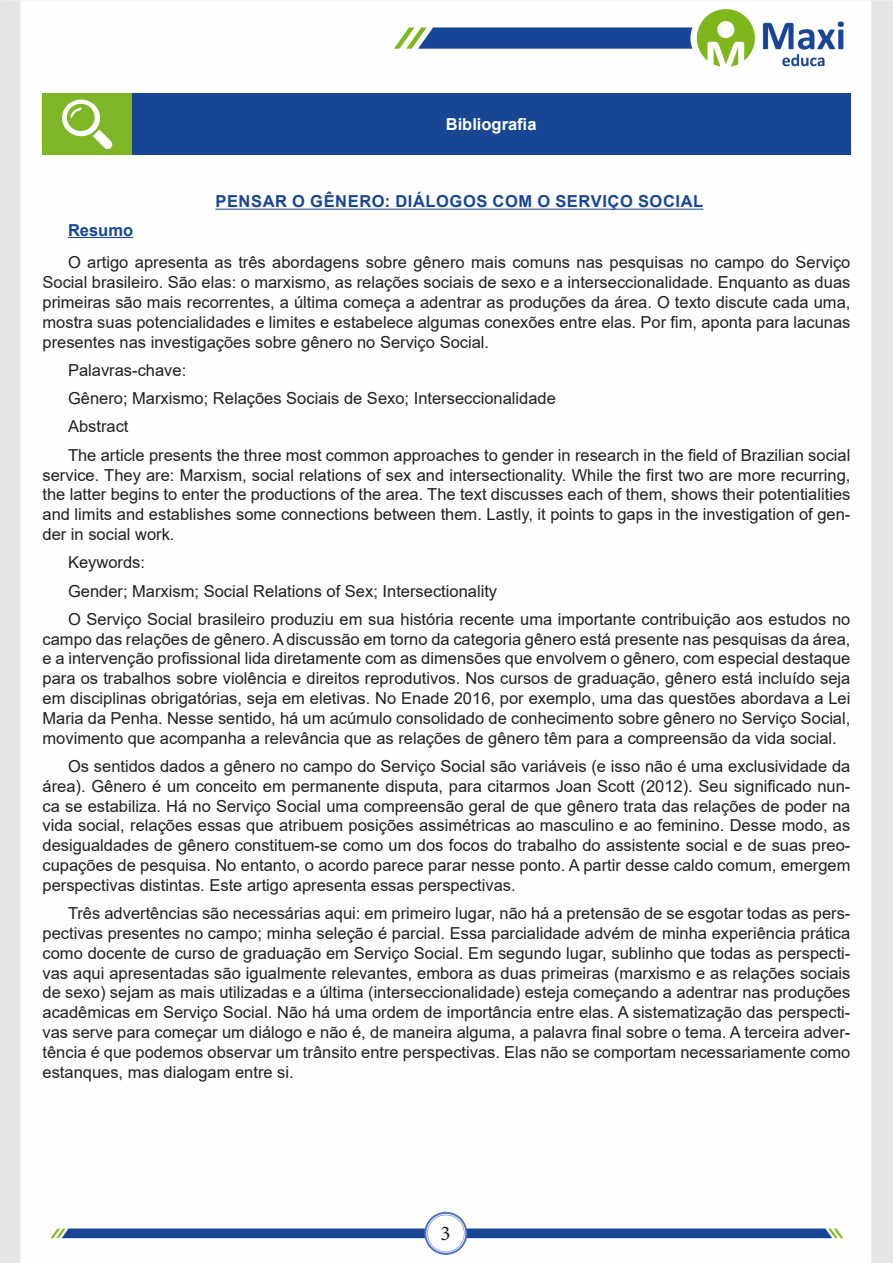
<style>
.page{position:relative;width:893px;height:1263px;background:#fff}
.page>*{position:absolute;margin:0;border:0;box-sizing:border-box;transform-origin:0 0}
.t1{font:21px "Minion Pro";color:#231f20}
.TEXTO_BASE{font:16.5px/19.8px "Arial";color:#231f20;text-align:justify}
.CAIXINHAS{font:700 16.5px "Arial";letter-spacing:.035em;color:#184695}
.Titulo_de_Caixa{font:700 16.5px "Arial";color:#fff}
.TEXTO_BASE-2{font:700 16.5px "Arial";color:#184695}
</style>
<div class="page">
<img style="left:0;top:0;width:893px;height:1263px">
<hr style="left:215px;top:209px;width:488px;height:1px;background:#184695">
<hr style="left:68px;top:237px;width:65px;height:1px;background:#184695">
<div style="left:43px;top:94px;width:89px;height:61px;background:#7fb628"></div>
<div style="left:132px;top:94px;width:718px;height:61px;background:#184695"></div>
<svg style="left:62px;top:100px;width:51px;height:49px"></svg>
<p class="Titulo_de_Caixa" style="left:446px;top:113px;width:92px">Bibliografia</p>
<p class="CAIXINHAS" style="left:215px;top:190px;width:489px">PENSAR O GÊNERO: DIÁLOGOS COM O SERVIÇO SOCIAL</p>
<p class="TEXTO_BASE-2" style="left:68px;top:218px;width:67px">Resumo</p>
<p class="TEXTO_BASE" style="left:43px;top:252px;width:809px;text-indent:26px">O artigo apresenta as três abordagens sobre gênero mais comuns nas pesquisas no campo do Serviço Social brasileiro. São elas: o marxismo, as relações sociais de sexo e a interseccionalidade. Enquanto as duas primeiras são mais recorrentes, a última começa a adentrar as produções da área. O texto discute cada uma, mostra suas potencialidades e limites e estabelece algumas conexões entre elas. Por fim, aponta para lacunas presentes nas investigações sobre gênero no Serviço Social.</p>
<p class="TEXTO_BASE" style="left:68px;top:360px;width:120px">Palavras-chave:</p>
<p class="TEXTO_BASE" style="left:68px;top:388px;width:489px">Gênero; Marxismo; Relações Sociais de Sexo; Interseccionalidade</p>
<p class="TEXTO_BASE" style="left:68px;top:417px;width:62px">Abstract</p>
<p class="TEXTO_BASE" style="left:43px;top:445px;width:809px;text-indent:26px">The article presents the three most common approaches to gender in research in the field of Brazilian social service. They are: Marxism, social relations of sex and intersectionality. While the first two are more recurring, the latter begins to enter the productions of the area. The text discusses each of them, shows their potentialities and limits and establishes some connections between them. Lastly, it points to gaps in the investigation of gen&shy;der in social work.</p>
<p class="TEXTO_BASE" style="left:68px;top:552px;width:79px">Keywords:</p>
<p class="TEXTO_BASE" style="left:68px;top:581px;width:431px">Gender; Marxism; Social Relations of Sex; Intersectionality</p>
<p class="TEXTO_BASE" style="left:43px;top:609px;width:809px;text-indent:26px">O Serviço Social brasileiro produziu em sua história recente uma importante contribuição aos estudos no campo das relações de gênero. A discussão em torno da categoria gênero está presente nas pesquisas da área, e a intervenção profissional lida diretamente com as dimensões que envolvem o gênero, com especial destaque para os trabalhos sobre violência e direitos reprodutivos. Nos cursos de graduação, gênero está incluído seja em disciplinas obrigatórias, seja em eletivas. No Enade 2016, por exemplo, uma das questões abordava a Lei Maria da Penha. Nesse sentido, há um acúmulo consolidado de conhecimento sobre gênero no Serviço Social, movimento que acompanha a relevância que as relações de gênero têm para a compreensão da vida social.</p>
<p class="TEXTO_BASE" style="left:43px;top:756px;width:809px;text-indent:26px">Os sentidos dados a gênero no campo do Serviço Social são variáveis (e isso não é uma exclusividade da área). Gênero é um conceito em permanente disputa, para citarmos Joan Scott (2012). Seu significado nun&shy;ca se estabiliza. Há no Serviço Social uma compreensão geral de que gênero trata das relações de poder na vida social, relações essas que atribuem posições assimétricas ao masculino e ao feminino. Desse modo, as desigualdades de gênero constituem-se como um dos focos do trabalho do assistente social e de suas preo&shy;cupações de pesquisa. No entanto, o acordo parece parar nesse ponto. A partir desse caldo comum, emergem perspectivas distintas. Este artigo apresenta essas perspectivas.</p>
<p class="TEXTO_BASE" style="left:43px;top:903px;width:809px;text-indent:26px">Três advertências são necessárias aqui: em primeiro lugar, não há a pretensão de se esgotar todas as pers&shy;pectivas presentes no campo; minha seleção é parcial. Essa parcialidade advém de minha experiência prática como docente de curso de graduação em Serviço Social. Em segundo lugar, sublinho que todas as perspecti&shy;vas aqui apresentadas são igualmente relevantes, embora as duas primeiras (marxismo e as relações sociais de sexo) sejam as mais utilizadas e a última (interseccionalidade) esteja começando a adentrar nas produções acadêmicas em Serviço Social. Não há uma ordem de importância entre elas. A sistematização das perspecti&shy;vas serve para começar um diálogo e não é, de maneira alguma, a palavra final sobre o tema. A terceira adver&shy;tência é que podemos observar um trânsito entre perspectivas. Elas não se comportam necessariamente como estanques, mas dialogam entre si.</p>
<p class="t1" style="left:440px;top:1219px;width:12px">3</p>
</div>
